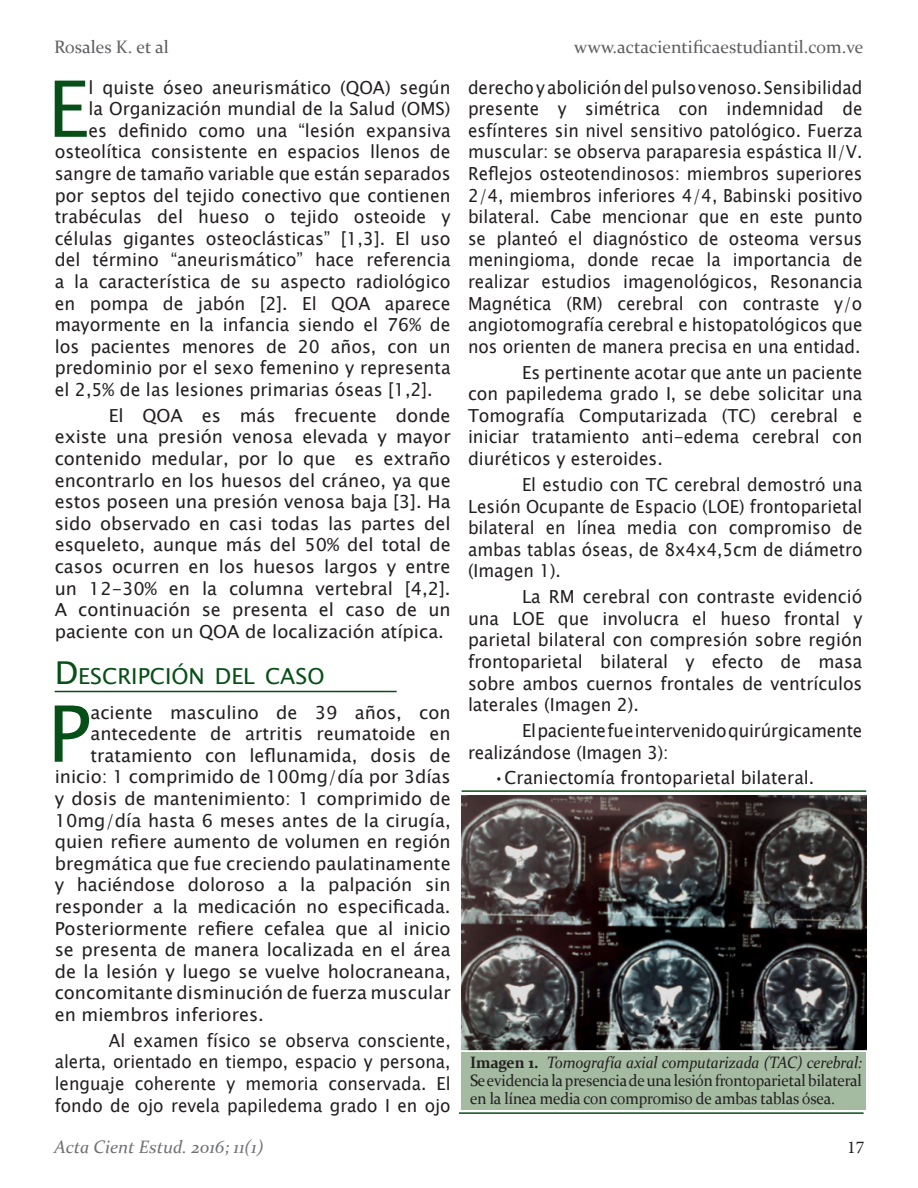
<style>
.page{position:relative;width:918px;height:1188px;background:#fff}
.page>*{position:absolute;margin:0;border:0;box-sizing:border-box;transform-origin:0 0}
.t1{font:77.85px "Lucida Sans Unicode";color:#064f16}
.t2{font:22.05px "Lucida Sans Unicode";color:#064f16}
.t3{font:18px/21.6px "Lucida Sans Unicode";color:#231f20;text-align:justify}
.t4{font:18px/21.6px "Lucida Sans Unicode";color:#231f20;text-align:justify;scale:.94 1}
.t5{font:18px/21.6px "Lucida Sans Unicode";color:#231f20;text-align:justify;scale:.96 1}
.t6{font:18px/21.6px "Lucida Sans Unicode";color:#231f20;scale:.95 1}
.t7{font:18px "Constantia";color:#5f5f62}
.t8{font:italic 18px "Constantia";color:#6f7073}
.t9{font:18px "Minion Pro";color:#231f20}
.t10{font:16.5px/18px "Constantia";letter-spacing:-.01em;color:#231f20;text-align:justify;scale:.94 1}
.s1{font-size:31.5px}
.s2{font-weight:700}
.s3{font-style:italic}
</style>
<div class="page">
<img style="left:462px;top:795px;width:404px;height:256px">
<div style="left:462px;top:1052px;width:404px;height:58px;background:#a4baa1"></div>
<hr style="left:462px;top:790px;width:404px;height:2px;background:#064f16">
<hr style="left:459px;top:1112px;width:405px;height:2px;background:#064f16">
<hr style="left:55px;top:691px;width:342px;height:1px;background:#064f16">
<p class="t7" style="left:54px;top:34px;width:116px">Rosales K. et al</p>
<p class="t1" style="left:48px;top:48px;width:42px">E</p>
<p class="t3" style="left:89px;top:76px;width:364px">l quiste óseo aneurismático (QOA) según</p>
<p class="t3" style="left:89px;top:98px;width:364px">la Organización mundial de la Salud (OMS)</p>
<p class="t3" style="left:89px;top:120px;width:364px">es definido como una “lesión expansiva</p>
<p class="t3" style="left:55px;top:141px;width:397px">osteolítica consistente en espacios llenos de</p>
<p class="t3" style="left:55px;top:163px;width:397px">sangre de tamaño variable que están separados</p>
<p class="t3" style="left:55px;top:184px;width:397px">por septos del tejido conectivo que contienen</p>
<p class="t3" style="left:55px;top:206px;width:397px">trabéculas del hueso o tejido osteoide y</p>
<p class="t3" style="left:55px;top:228px;width:397px">células gigantes osteoclásticas” [1,3]. El uso</p>
<p class="t3" style="left:55px;top:249px;width:397px">del término “aneurismático” hace referencia</p>
<p class="t3" style="left:55px;top:271px;width:397px">a la característica de su aspecto radiológico</p>
<p class="t3" style="left:55px;top:292px;width:397px">en pompa de jabón [2]. El QOA aparece</p>
<p class="t3" style="left:55px;top:314px;width:397px">mayormente en la infancia siendo el 76% de</p>
<p class="t3" style="left:55px;top:336px;width:397px">los pacientes menores de 20 años, con un</p>
<p class="t3" style="left:55px;top:357px;width:397px">predominio por el sexo femenino y representa</p>
<p class="t3" style="left:55px;top:379px;width:380px">el 2,5% de las lesiones primarias óseas [1,2].</p>
<p class="t3" style="left:55px;top:405px;width:398px;text-indent:54px">El QOA es más frecuente donde existe una presión venosa elevada y mayor contenido medular, por lo que es extraño encontrarlo en los huesos del cráneo, ya que estos poseen una presión venosa baja [3]. Ha sido observado en casi todas las partes del esqueleto, aunque más del 50% del total de casos ocurren en los huesos largos y entre un 12-30% en la columna vertebral [4,2].<br>A continuación se presenta el caso de un paciente con un QOA de localización atípica.</p>
<p class="t2" style="left:55px;top:659px;width:271px"><span class="s1">D</span>ESCRIPCIÓN DEL CASO</p>
<p class="t1" style="left:47px;top:673px;width:45px">P</p>
<p class="t3" style="left:90px;top:701px;width:362px">aciente masculino de 39 años, con</p>
<p class="t3" style="left:90px;top:723px;width:362px">antecedente de artritis reumatoide en</p>
<p class="t3" style="left:90px;top:745px;width:362px">tratamiento con leflunamida, dosis de</p>
<p class="t3" style="left:55px;top:766px;width:397px">inicio: 1 comprimido de 100mg/día por 3días</p>
<p class="t3" style="left:55px;top:788px;width:397px">y dosis de mantenimiento: 1 comprimido de</p>
<p class="t3" style="left:55px;top:809px;width:398px">10mg/día hasta 6 meses antes de la cirugía,</p>
<p class="t3" style="left:55px;top:831px;width:398px">quien refiere aumento de volumen en región</p>
<p class="t3" style="left:55px;top:853px;width:397px">bregmática que fue creciendo paulatinamente</p>
<p class="t3" style="left:55px;top:874px;width:397px">y haciéndose doloroso a la palpación sin</p>
<p class="t3" style="left:55px;top:896px;width:397px">responder a la medicación no especificada.</p>
<p class="t3" style="left:55px;top:917px;width:397px">Posteriormente refiere cefalea que al inicio</p>
<p class="t3" style="left:55px;top:939px;width:397px">se presenta de manera localizada en el área</p>
<p class="t3" style="left:55px;top:961px;width:397px">de la lesión y luego se vuelve holocraneana,</p>
<p class="t3" style="left:55px;top:982px;width:398px">concomitante disminución de fuerza muscular</p>
<p class="t3" style="left:55px;top:1004px;width:211px">en miembros inferiores.</p>
<p class="t4" style="left:55px;top:1030px;width:423px;text-indent:54px">Al examen físico se observa consciente, alerta, orientado en tiempo, espacio y persona, lenguaje coherente y memoria conservada. El fondo de ojo revela papiledema grado I en ojo</p>
<p class="t7" style="left:574px;top:34px;width:291px">www.actacientificaestudiantil.com.ve</p>
<p class="t4" style="left:468px;top:76px;width:421px">derecho y abolición del pulso venoso. Sensibilidad presente y simétrica con indemnidad de esfínteres sin nivel sensitivo patológico. Fuerza muscular: se observa paraparesia espástica II/V.<br>Reflejos osteotendinosos: miembros superiores 2/4, miembros inferiores 4/4, Babinski positivo bilateral. Cabe mencionar que en este punto se planteó el diagnóstico de osteoma versus meningioma, donde recae la importancia de realizar estudios imagenológicos, Resonancia Magnética (RM) cerebral con contraste y/o angiotomografía cerebral e histopatológicos que nos orienten de manera precisa en una entidad.</p>
<p class="t5" style="left:468px;top:362px;width:412px;text-indent:54px">Es pertinente acotar que ante un paciente con papiledema grado I, se debe solicitar una Tomografía Computarizada (TC) cerebral e iniciar tratamiento anti-edema cerebral con diuréticos y esteroides.</p>
<p class="t4" style="left:468px;top:474px;width:421px;text-indent:54px">El estudio con TC cerebral demostró una Lesión Ocupante de Espacio (LOE) frontoparietal bilateral en línea media con compromiso de ambas tablas óseas, de 8x4x4,5cm de diámetro (Imagen 1).</p>
<p class="t5" style="left:468px;top:586px;width:412px;text-indent:54px">La RM cerebral con contraste evidenció una LOE que involucra el hueso frontal y parietal bilateral con compresión sobre región frontoparietal bilateral y efecto de masa sobre ambos cuernos frontales de ventrículos laterales (Imagen 2).</p>
<p class="t6" style="left:468px;top:720px;width:417px;text-indent:54px">El paciente fue intervenido quirúrgicamente realizándose (Imagen 3):</p>
<p class="t5" style="left:494px;top:767px;width:336px">•Craniectomía frontoparietal bilateral.</p>
<p class="t10" style="left:470px;top:1053px;width:418px"><span class="s2">Imagen 1.</span> <span class="s3">Tomografía axial computarizada (TAC) cerebral:<br></span>Se evidencia la presencia de una lesión frontoparietal bilateral en la línea media con compromiso de ambas tablas ósea.</p>
<p class="t8" style="left:54px;top:1135px;width:211px">Acta Cient Estud. 2016; 11(1)</p>
<p class="t9" style="left:847px;top:1135px;width:19px">17</p>
</div>
